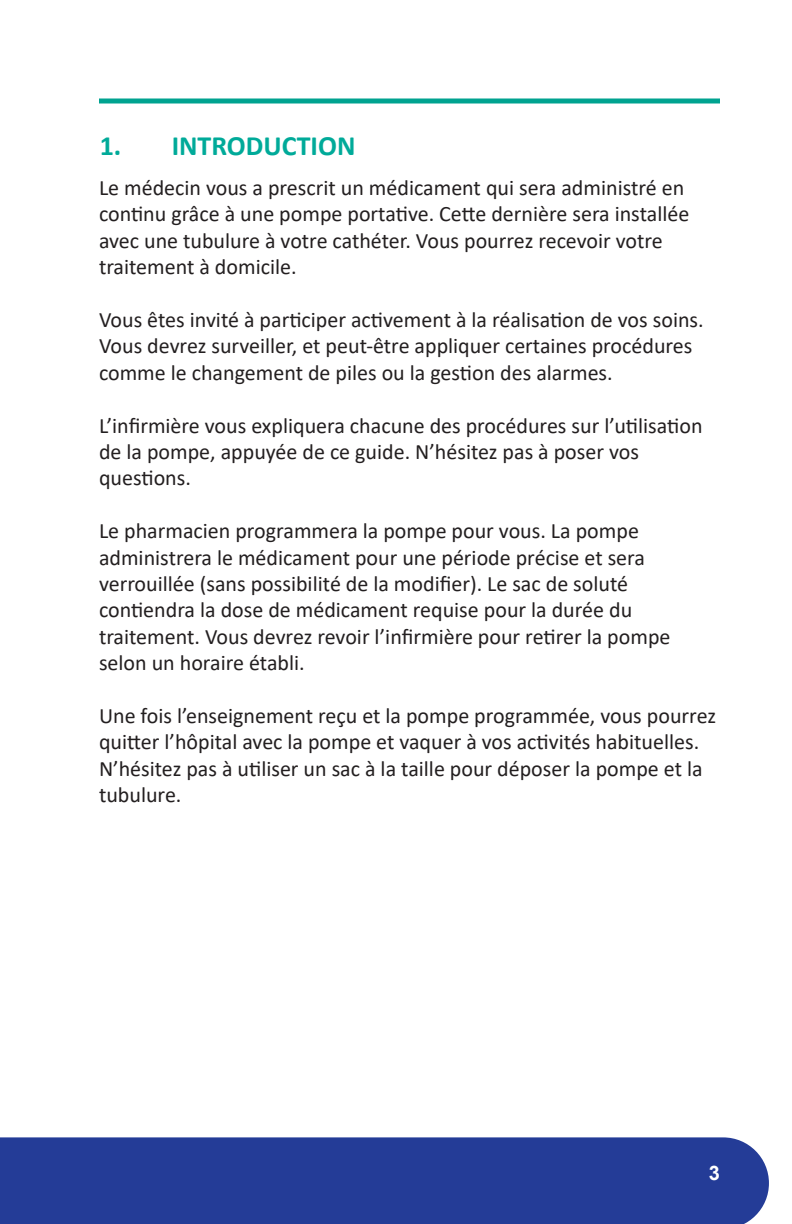
<style>
.page{position:relative;width:792px;height:1224px;background:#fff}
.page>*{position:absolute;margin:0;border:0;box-sizing:border-box;transform-origin:0 0}
.Texte_courant{font:700 28px "Calibri";color:#0a9}
.t1{font:22px/26.4px "Calibri";color:#231f20}
.t2{font:700 20px "Arial";color:#fff}
</style>
<div class="page">
<div style="left:0;top:1137px;width:769px;height:87px;background:#243c97"></div>
<div style="left:99px;top:98px;width:621px;height:6px;background:#00a390"></div>
<p class="Texte_courant" style="left:100px;top:126px;width:257px">1. INTRODUCTION</p>
<p class="t1" style="left:99px;top:174px;width:592px">Le médecin vous a prescrit un médicament qui sera administré en continu grâce à une pompe portative. Cette dernière sera installée avec une tubulure à votre cathéter. Vous pourrez recevoir votre traitement à domicile.</p>
<p class="t1" style="left:99px;top:306px;width:606px">Vous êtes invité à participer activement à la réalisation de vos soins.<br>Vous devrez surveiller, et peut-être appliquer certaines procédures comme le changement de piles ou la gestion des alarmes.</p>
<p class="t1" style="left:99px;top:412px;width:605px">L’infirmière vous expliquera chacune des procédures sur l’utilisation de la pompe, appuyée de ce guide. N’hésitez pas à poser vos questions.</p>
<p class="t1" style="left:99px;top:517px;width:573px">Le pharmacien programmera la pompe pour vous. La pompe administrera le médicament pour une période précise et sera verrouillée (sans possibilité de la modifier). Le sac de soluté contiendra la dose de médicament requise pour la durée du traitement. Vous devrez revoir l’infirmière pour retirer la pompe selon un horaire établi.</p>
<p class="t1" style="left:99px;top:702px;width:619px">Une fois l’enseignement reçu et la pompe programmée, vous pourrez quitter l’hôpital avec la pompe et vaquer à vos activités habituelles.<br>N’hésitez pas à utiliser un sac à la taille pour déposer la pompe et la tubulure.</p>
<p class="t2" style="left:709px;top:1159px;width:13px">3</p>
</div>
